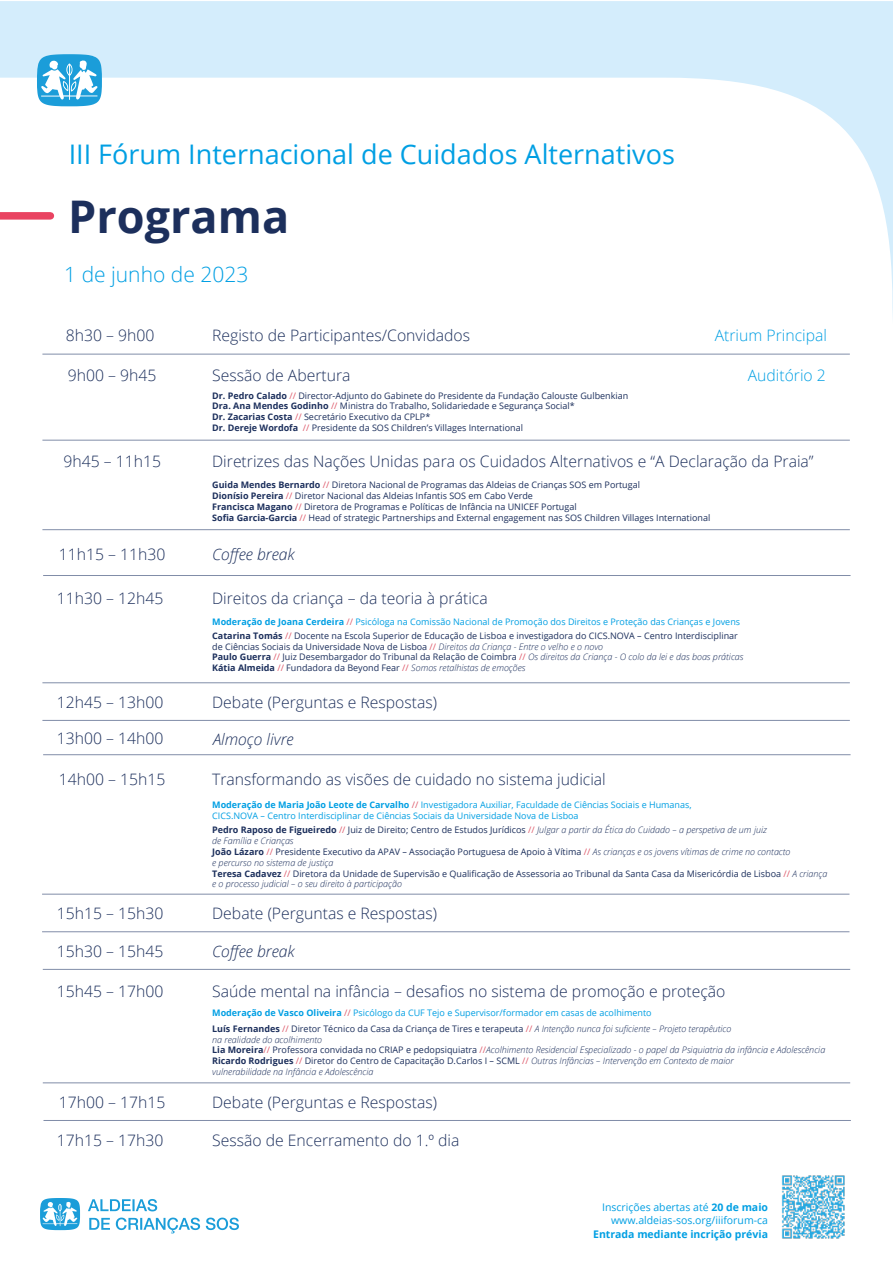
<style>
.page{position:relative;width:893px;height:1263px;background:#fff}
.page>*{position:absolute;margin:0;border:0;box-sizing:border-box;transform-origin:0 0}
.t1{font:700 45px "Open Sans";color:#1c2f5c}
.t2{font:27px "Open Sans";color:#009fe3}
.t3{font:300 21px "Open Sans";color:#009fe3}
.t4{font:300 15.75px "Open Sans";color:#1c2f5c}
.t5{font:italic 300 15.75px "Open Sans";color:#1c2f5c}
.t6{font:300 15.75px "Open Sans";color:#009fe3}
.t7{font:10.5px/13.5px "Open Sans";color:#009fe3;text-align:right}
.t8{font:700 10.5px "Open Sans";color:#009fe3}
.t9{font:9px/10.8px "Open Sans";color:#1c2f5c}
.t10{font:italic 300 9px/10.8px "Open Sans";color:#1c2f5c}
.t11{font:9px/10.8px "Open Sans";color:#009fe3}
.s1{font-weight:700}
.s2{color:#de5b6c}
.s3{font-weight:700;color:#009fe3}
.s4{color:#009fe3}
.s5{font-weight:300;font-style:italic}
.s6{font-weight:700;font-style:normal}
.s7{font-weight:400;font-style:normal;color:#de5b6c}
.s8{font-weight:400;font-style:normal}
</style>
<div class="page">
<hr style="left:42px;top:354px;width:808px;height:1px;background:#818da8">
<hr style="left:42px;top:440px;width:808px;height:1px;background:#818da8">
<hr style="left:42px;top:529px;width:808px;height:1px;background:#818da8">
<hr style="left:43px;top:575px;width:807px;height:1px;background:#818da8">
<hr style="left:42px;top:683px;width:808px;height:1px;background:#818da8">
<hr style="left:42px;top:720px;width:808px;height:1px;background:#818da8">
<hr style="left:43px;top:754px;width:807px;height:1px;background:#818da8">
<hr style="left:42px;top:894px;width:807px;height:1px;background:#818da8">
<hr style="left:42px;top:931px;width:807px;height:1px;background:#818da8">
<hr style="left:43px;top:969px;width:807px;height:1px;background:#818da8">
<hr style="left:43px;top:1083px;width:807px;height:1px;background:#818da8">
<hr style="left:43px;top:1120px;width:808px;height:1px;background:#818da8">
<svg style="left:0;top:1px;width:893px;height:316px"></svg>
<svg style="left:37px;top:54px;width:65px;height:52px"></svg>
<img style="left:782px;top:1175px;width:63px;height:64px">
<svg style="left:88px;top:1199px;width:69px;height:12px"></svg>
<svg style="left:89px;top:1217px;width:150px;height:16px"></svg>
<svg style="left:40px;top:1198px;width:40px;height:32px"></svg>
<h2 class="t2" style="left:69px;top:135px;width:608px">III Fórum Internacional de Cuidados Alternativos</h2>
<h1 class="t1" style="left:68px;top:185px;width:222px">Programa</h1>
<h3 class="t3" style="left:64px;top:260px;width:186px">1 de junho de 2023</h3>
<h3 class="t4" style="left:66px;top:325px;width:90px">8h30 – 9h00</h3>
<h3 class="t4" style="left:68px;top:365px;width:90px">9h00 – 9h45</h3>
<h3 class="t4" style="left:212px;top:325px;width:259px">Registo de Participantes/Convidados</h3>
<h3 class="t6" style="left:715px;top:325px;width:114px">Atrium Principal</h3>
<h3 class="t6" style="left:748px;top:365px;width:80px">Auditório 2</h3>
<h3 class="t4" style="left:212px;top:365px;width:140px">Sessão de Abertura</h3>
<p class="t9" style="left:212px;top:390px;width:418px"><span class="s1">Dr. Pedro Calado</span> <span class="s2">//</span> Director-Adjunto do Gabinete do Presidente da Fundação Calouste Gulbenkian <span class="s1">Dra. Ana Mendes Godinho</span> <span class="s2">//</span> Ministra do Trabalho, Solidariedade e Segurança Social*<br><span class="s1">Dr. Zacarias Costa</span> <span class="s2">//</span> Secretário Executivo da CPLP*<br><span class="s1">Dr. Dereje Wordofa</span> <span class="s2">//</span> Presidente da SOS Children’s Villages International</p>
<h3 class="t4" style="left:63px;top:450px;width:99px">9h45 – 11h15</h3>
<h3 class="t4" style="left:212px;top:450px;width:603px">Diretrizes das Nações Unidas para os Cuidados Alternativos e “A Declaração da Praia”</h3>
<p class="t9" style="left:212px;top:479px;width:500px"><span class="s1">Guida Mendes Bernardo</span> <span class="s2">//</span> Diretora Nacional de Programas das Aldeias de Crianças SOS em Portugal<br><span class="s1">Dionísio Pereira</span> <span class="s2">//</span> Diretor Nacional das Aldeias Infantis SOS em Cabo Verde<br><span class="s1">Francisca Magano</span> <span class="s2">//</span> Diretora de Programas e Políticas de Infância na UNICEF Portugal<br><span class="s1">Sofia Garcia-Garcia</span> <span class="s2">//</span> Head of strategic Partnerships and External engagement nas SOS Children Villages International</p>
<h3 class="t4" style="left:59px;top:543px;width:108px">11h15 – 11h30</h3>
<h3 class="t5" style="left:212px;top:543px;width:84px">Coffee break</h3>
<h3 class="t4" style="left:57px;top:587px;width:108px">11h30 – 12h45</h3>
<h3 class="t4" style="left:212px;top:587px;width:277px">Direitos da criança – da teoria à prática</h3>
<p class="t9" style="left:212px;top:614px;width:529px;line-height:14.2px"><span class="s3">Moderação de Joana Cerdeira</span> <span class="s2">//</span> <span class="s4">Psicóloga na Comissão Nacional de Promoção dos Direitos e Proteção das Crianças e Jovens<br></span><span class="s1">Catarina Tomás</span> <span class="s2">//</span> Docente na Escola Superior de Educação de Lisboa e investigadora do CICS.NOVA – Centro Interdisciplinar</p>
<p class="t9" style="left:212px;top:641px;width:533px">de Ciências Sociais da Universidade Nova de Lisboa <span class="s2">//</span> <span class="s5">Direitos da Criança - Entre o velho e o novo<br></span><span class="s1">Paulo Guerra</span> <span class="s2">//</span> Juiz Desembargador do Tribunal da Relação de Coimbra <span class="s2">//</span> <span class="s5">Os direitos da Criança - O colo da lei e das boas práticas<br></span><span class="s1">Kátia Almeida</span> <span class="s2">//</span> Fundadora da Beyond Fear <span class="s2">//</span> <span class="s5">Somos retalhistas de emoções</span></p>
<h3 class="t4" style="left:57px;top:691px;width:108px">12h45 – 13h00</h3>
<h3 class="t4" style="left:212px;top:692px;width:226px">Debate (Perguntas e Respostas)</h3>
<h3 class="t4" style="left:57px;top:728px;width:108px">13h00 – 14h00</h3>
<h3 class="t5" style="left:213px;top:728px;width:82px">Almoço livre</h3>
<h3 class="t4" style="left:59px;top:768px;width:108px">14h00 – 15h15</h3>
<h3 class="t4" style="left:212px;top:768px;width:395px">Transformando as visões de cuidado no sistema judicial</h3>
<p class="t11" style="left:212px;top:799px;width:481px"><span class="s1">Moderação de Maria João Leote de Carvalho</span> <span class="s2">//</span> Investigadora Auxiliar, Faculdade de Ciências Sociais e Humanas,<br>CICS.NOVA – Centro Interdisciplinar de Ciências Sociais da Universidade Nova de Lisboa</p>
<p class="t9" style="left:212px;top:824px;width:617px"><span class="s1">Pedro Raposo de Figueiredo</span> <span class="s2">//</span> Juiz de Direito; Centro de Estudos Jurídicos <span class="s2">//</span> <span class="s5">Julgar a partir da Ética do Cuidado – a perspetiva de um juiz<br>de Família e Crianças<br></span><span class="s1">João Lázaro</span> <span class="s2">//</span> Presidente Executivo da APAV – Associação Portuguesa de Apoio à Vítima <span class="s2">//</span> <span class="s5">As crianças e os jovens vítimas de crime no contacto<br>e percurso no sistema de justiça<br></span><span class="s1">Teresa Cadavez</span> <span class="s2">//</span> Diretora da Unidade de Supervisão e Qualificação de Assessoria ao Tribunal da Santa Casa da Misericórdia de Lisboa <span class="s2">//</span> <span class="s5">A criança e o processo judicial – o seu direito à participação</span></p>
<h3 class="t4" style="left:57px;top:903px;width:108px">15h15 – 15h30</h3>
<h3 class="t4" style="left:57px;top:941px;width:108px">15h30 – 15h45</h3>
<h3 class="t5" style="left:212px;top:941px;width:84px">Coffee break</h3>
<h3 class="t4" style="left:212px;top:903px;width:226px">Debate (Perguntas e Respostas)</h3>
<h3 class="t4" style="left:57px;top:980px;width:108px">15h45 – 17h00</h3>
<h3 class="t4" style="left:59px;top:1092px;width:108px">17h00 – 17h15</h3>
<h3 class="t4" style="left:212px;top:980px;width:515px">Saúde mental na infância – desafios no sistema de promoção e proteção</h3>
<p class="t11" style="left:212px;top:1007px;width:441px"><span class="s1">Moderação de Vasco Oliveira</span> <span class="s2">//</span> Psicólogo da CUF Tejo e Supervisor/formador em casas de acolhimento</p>
<p class="t10" style="left:212px;top:1023px;width:615px"><span class="s6">Luís Fernandes</span> <span class="s7">//</span> <span class="s8">Diretor Técnico da Casa da Criança de Tires e terapeuta</span> <span class="s7">//</span> A Intenção nunca foi suficiente – Projeto terapêutico<br>na realidade do acolhimento<br><span class="s6">Lia Moreira</span><span class="s7">//</span> <span class="s8">Professora convidada no CRIAP e pedopsiquiatra</span> <span class="s7">//</span>Acolhimento Residencial Especializado - o papel da Psiquiatria da infância e Adolescência <span class="s6">Ricardo Rodrigues</span> <span class="s7">//</span> <span class="s8">Diretor do Centro de Capacitação D.Carlos I – SCML</span> <span class="s7">//</span> Outras Infâncias – Intervenção em Contexto de maior<br>vulnerabilidade na Infância e Adolescência</p>
<h3 class="t4" style="left:212px;top:1092px;width:226px">Debate (Perguntas e Respostas)</h3>
<h3 class="t4" style="left:57px;top:1129px;width:108px">17h15 – 17h30</h3>
<h3 class="t4" style="left:212px;top:1129px;width:249px">Sessão de Encerramento do 1.º dia</h3>
<p class="t7" style="left:602px;top:1200px;width:167px">Inscrições abertas até <span class="s1">20 de maio </span>www.aldeias-sos.org/iiiforum-ca</p>
<p class="t8" style="left:593px;top:1227px;width:176px">Entrada mediante incrição prévia</p>
</div>
